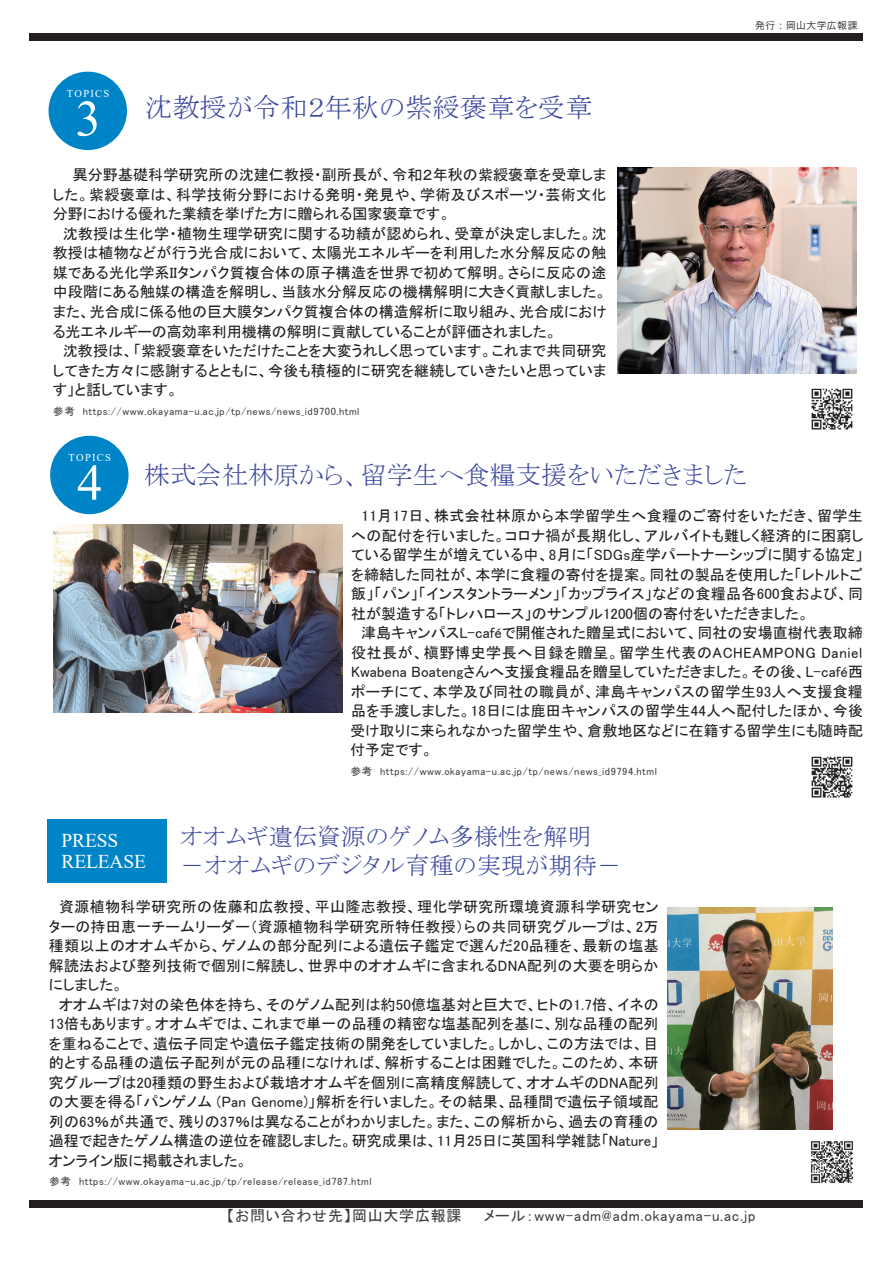
<style>
.page{position:relative;width:893px;height:1263px;background:#fff}
.page>*{position:absolute;margin:0;border:0;box-sizing:border-box;transform-origin:0 0}
.t1{font:51px "Times New Roman";color:#fff}
.t2{font:27px "MS P Mincho";letter-spacing:.01em;color:#3b479d}
.t3{font:25.5px "MS P Mincho";letter-spacing:.01em;color:#3b479d}
.t4{font:24px/29.4px "MS P Mincho";letter-spacing:.01em;color:#3b479d}
.t5{font:19.5px/21px "Times New Roman";letter-spacing:-.01em;color:#fff}
.t6{font:15px/19.5px "MS P Gothic";letter-spacing:.01em;color:#231f20}
.t7{font:15px "MS P Gothic";letter-spacing:.05em;color:#3e3e3f}
.t8{font:10.5px "MS P Gothic";letter-spacing:.05em;color:#3e3e3f}
.t9{font:10.5px "Times New Roman";letter-spacing:.125em;color:#fff}
.t10{font:9.75px "Hira Kaku Pro W3";letter-spacing:.055em;color:#231f20}
</style>
<div class="page">
<div style="left:30px;top:1200px;width:833px;height:7px;background:#231f20"></div>
<div style="left:30px;top:33px;width:833px;height:7px;background:#231f20"></div>
<div style="left:49px;top:72px;width:78px;height:78px;background:#0084c8;border-radius:50%"></div>
<img style="left:811px;top:1141px;width:42px;height:43px">
<div style="left:48px;top:819px;width:119px;height:64px;background:#0084c8"></div>
<div style="left:50px;top:436px;width:79px;height:78px;background:#0084c8;border-radius:50%"></div>
<img style="left:53px;top:525px;width:289px;height:187px">
<img style="left:617px;top:168px;width:240px;height:205px">
<img style="left:811px;top:388px;width:42px;height:42px">
<img style="left:811px;top:756px;width:42px;height:42px">
<img style="left:668px;top:908px;width:164px;height:221px">
<p class="t9" style="left:67px;top:86px;width:44px">TOPICS</p>
<h1 class="t1" style="left:75px;top:82px;width:27px">3</h1>
<h2 class="t2" style="left:145px;top:93px;width:449px">沈教授が令和２年秋の紫綬褒章を受章</h2>
<p class="t6" style="left:53px;top:165px;width:555px">　　異分野基礎科学研究所の沈建仁教授・副所長が、令和２年秋の紫綬褒章を受章しました。紫綬褒章は、科学技術分野における発明・発見や、学術及びスポーツ・芸術文化分野における優れた業績を挙げた方に贈られる国家褒章です。<br>　沈教授は生化学・植物生理学研究に関する功績が認められ、受章が決定しました。沈教授は植物などが行う光合成において、太陽光エネルギーを利用した水分解反応の触媒である光化学系IIタンパク質複合体の原子構造を世界で初めて解明。さらに反応の途中段階にある触媒の構造を解明し、当該水分解反応の機構解明に大きく貢献しました。また、光合成に係る他の巨大膜タンパク質複合体の構造解析に取り組み、光合成における光エネルギーの高効率利用機構の解明に貢献していることが評価されました。<br>　沈教授は、「紫綬褒章をいただけたことを大変うれしく思っています。これまで共同研究してきた方々に感謝するとともに、今後も積極的に研究を継続していきたいと思っています」と話しています。</p>
<p class="t8" style="left:53px;top:406px;width:308px">参考　https://www.okayama-u.ac.jp/tp/news/news_id9700.html</p>
<p class="t10" style="left:755px;top:17px;width:104px">発行 : 岡山大学広報課</p>
<p class="t9" style="left:68px;top:450px;width:44px">TOPICS</p>
<h1 class="t1" style="left:77px;top:447px;width:27px">4</h1>
<h3 class="t3" style="left:145px;top:462px;width:604px">株式会社林原から、留学生へ食糧支援をいただきました</h3>
<p class="t6" style="left:350px;top:506px;width:515px">　11月17日、株式会社林原から本学留学生へ食糧のご寄付をいただき、留学生への配付を行いました。コロナ禍が長期化し、アルバイトも難しく経済的に困窮している留学生が増えている中、8月に「SDGs産学パートナーシップに関する協定」を締結した同社が、本学に食糧の寄付を提案。同社の製品を使用した「レトルトご飯」「パン」「インスタントラーメン」「カップライス」などの食糧品各600食および、同社が製造する「トレハロース」のサンプル1200個の寄付をいただきました。<br>　津島キャンパスL-caféで開催された贈呈式において、同社の安場直樹代表取締役社長が、槇野博史学長へ目録を贈呈。留学生代表のACHEAMPONG Daniel Kwabena Boatengさんへ支援食糧品を贈呈していただきました。その後、L-café西ポーチにて、本学及び同社の職員が、津島キャンパスの留学生93人へ支援食糧品を手渡しました。18日には鹿田キャンパスの留学生44人へ配付したほか、今後受け取りに来られなかった留学生や、倉敷地区などに在籍する留学生にも随時配付予定です。</p>
<p class="t8" style="left:351px;top:766px;width:308px">参考　https://www.okayama-u.ac.jp/tp/news/news_id9794.html</p>
<h3 class="t5" style="left:62px;top:829px;width:86px">PRESS<br>RELEASE</h3>
<h3 class="t4" style="left:180px;top:821px;width:443px">オオムギ遺伝資源のゲノム多様性を解明－オオムギのデジタル育種の実現が期待－</h3>
<p class="t6" style="left:49px;top:897px;width:611px">　資源植物科学研究所の佐藤和広教授、平山隆志教授、理化学研究所環境資源科学研究センターの持田恵一チームリーダー（資源植物科学研究所特任教授）らの共同研究グループは、2万種類以上のオオムギから、ゲノムの部分配列による遺伝子鑑定で選んだ20品種を、最新の塩基解読法および整列技術で個別に解読し、世界中のオオムギに含まれるDNA配列の大要を明らかにしました。<br>　オオムギは7対の染色体を持ち、そのゲノム配列は約50億塩基対と巨大で、ヒトの1.7倍、イネの13倍もあります。オオムギでは、これまで単一の品種の精密な塩基配列を基に、別な品種の配列を重ねることで、遺伝子同定や遺伝子鑑定技術の開発をしていました。しかし、この方法では、目的とする品種の遺伝子配列が元の品種になければ、解析することは困難でした。このため、本研究グループは20種類の野生および栽培オオムギを個別に高精度解読して、オオムギのDNA配列の大要を得る「パンゲノム (Pan Genome)」解析を行いました。その結果、品種間で遺伝子領域配列の63％が共通で、残りの37％は異なることがわかりました。また、この解析から、過去の育種の過程で起きたゲノム構造の逆位を確認しました。研究成果は、11月25日に英国科学雑誌「Nature」オンライン版に掲載されました。</p>
<p class="t8" style="left:50px;top:1176px;width:324px">参考　https://www.okayama-u.ac.jp/tp/release/release_id787.html</p>
<p class="t7" style="left:227px;top:1208px;width:530px">【お問い合わせ先】岡山大学広報課　　メール：www-adm@adm.okayama-u.ac.jp</p>
</div>
